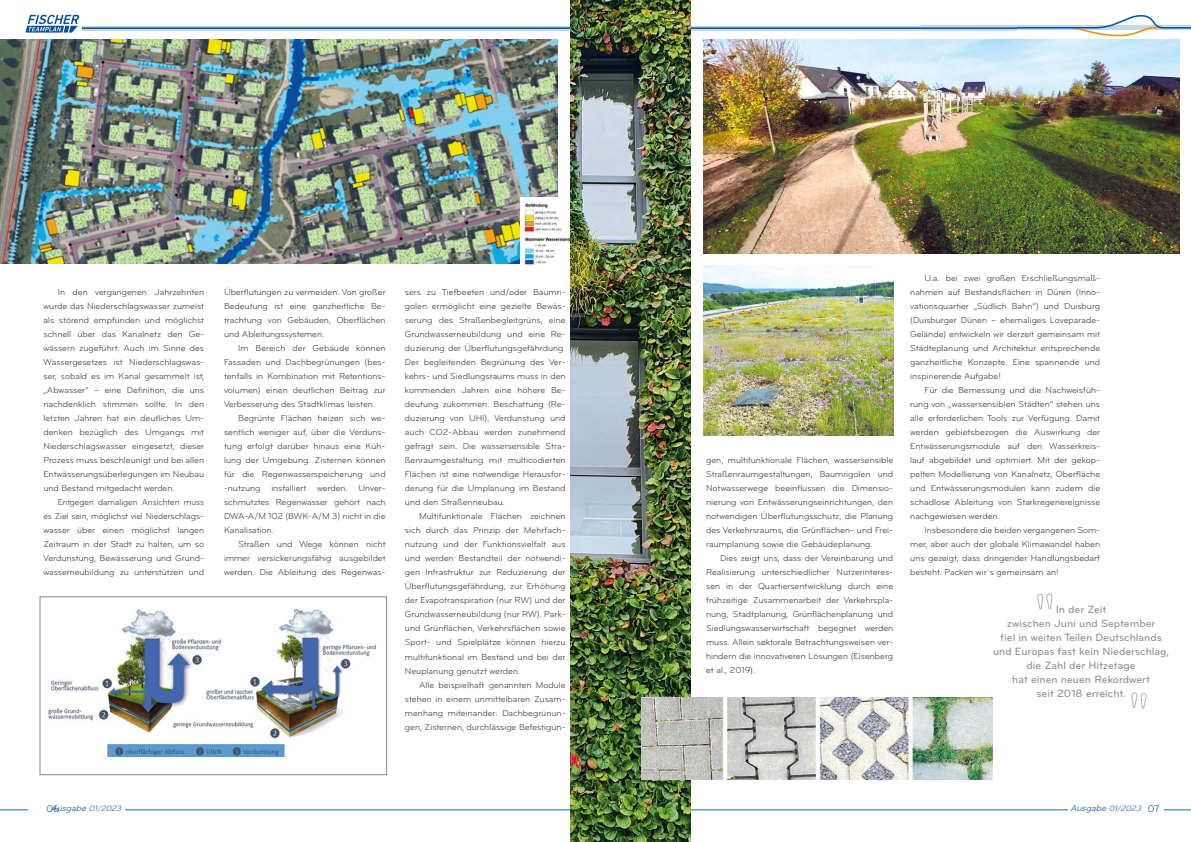
<style>
.page{position:relative;width:1191px;height:842px;background:#fff}
.page>*{position:absolute;margin:0;border:0;box-sizing:border-box;transform-origin:0 0}
.t1{font:500 11px/14px "Bryant";color:#949494;text-align:center}
.t2{font:10px "Bryant";color:#004e9e}
.t3{font:9px/14px "Bryant";color:#3b3b3a;text-align:justify}
.t4{font:9px/14px "Bryant";color:#3b3b3a;text-align:justify;scale:.95 1}
.t5{font:italic 9px "Bryant";color:#004e9e}
.t6{font:italic 8px "Bryant";color:#004e9e}
.t7{font:500 8px "Bryant";color:#006fb9}
.s1{font-size:8px}
</style>
<div class="page">
<hr style="left:0;top:809px;width:604px;height:1px;background:#006fb9">
<hr style="left:604px;top:809px;width:587px;height:1px;background:#006fb9">
<div style="left:28px;top:800px;width:96px;height:23px;background:#fff"></div>
<div style="left:1068px;top:800px;width:95px;height:23px;background:#fff"></div>
<svg style="left:25px;top:13px;width:1166px;height:30px"></svg>
<img style="left:0;top:39px;width:557px;height:225px">
<img style="left:48px;top:610px;width:328px;height:146px">
<div style="left:40px;top:596px;width:347px;height:179px;border:1px solid #878786"></div>
<div style="left:520px;top:197px;width:61px;height:74px;background:#fff"></div>
<img style="left:524px;top:203px;width:46px;height:62px">
<img style="left:570px;top:0;width:120px;height:842px">
<img style="left:703px;top:39px;width:476px;height:214px">
<img style="left:703px;top:266px;width:190px;height:169px">
<img style="left:641px;top:697px;width:351px;height:83px">
<p class="t3" style="left:43px;top:285px;width:162px;text-indent:14px">In den vergangenen Jahrzehnten wurde das Niederschlagswasser zumeist als störend empfunden und möglichst schnell über das Kanalnetz den Ge&shy;wässern zugeführt. Auch im Sinne des Wassergesetzes ist Niederschlagswas&shy;ser, sobald es im Kanal gesammelt ist, „Abwasser“ – eine Definition, die uns nachdenklich stimmen sollte. In den letzten Jahren hat ein deutliches Um&shy;denken bezüglich des Umgangs mit Niederschlagswasser eingesetzt, dieser Prozess muss beschleunigt und bei allen Entwässerungsüberlegungen im Neubau und Bestand mitgedacht werden.</p>
<p class="t4" style="left:43px;top:495px;width:171px;text-indent:14px">Entgegen damaligen Ansichten muss es Ziel sein, möglichst viel Niederschlags&shy;wasser über einen möglichst langen Zeitraum in der Stadt zu halten, um so Verdunstung, Bewässerung und Grund&shy;wasserneubildung zu unterstützen und</p>
<p class="t3" style="left:224px;top:285px;width:163px">Überflutungen zu vermeiden. Von großer Bedeutung ist eine ganzheitliche Be&shy;trachtung von Gebäuden, Oberflächen und Ableitungssystemen.</p>
<p class="t3" style="left:224px;top:341px;width:163px;text-indent:14px">Im Bereich der Gebäude können Fassaden und Dachbegrünungen (bes&shy;tenfalls in Kombination mit Retentions&shy;volumen) einen deutlichen Beitrag zur Verbesserung des Stadtklimas leisten.</p>
<p class="t3" style="left:224px;top:411px;width:163px;text-indent:14px">Begrünte Flächen heizen sich we&shy;sentlich weniger auf, über die Verduns&shy;tung erfolgt darüber hinaus eine Küh&shy;lung der Umgebung. Zisternen können für die Regenwasserspeicherung und -nutzung installiert werden. Unver&shy;schmutztes Regenwasser gehört nach DWA-A/M 102 (BWK-A/M 3) nicht in die Kanalisation.</p>
<p class="t3" style="left:224px;top:537px;width:163px;text-indent:14px">Straßen und Wege können nicht immer versickerungsfähig ausgebildet werden. Die Ableitung des Regenwas-</p>
<p class="t3" style="left:405px;top:285px;width:162px">sers zu Tiefbeeten und/oder Baumri&shy;golen ermöglicht eine gezielte Bewäs&shy;serung des Straßenbegleitgrüns, eine Grundwasserneubildung und eine Re&shy;duzierung der Überflutungsgefährdung.<br>Der begleitenden Begrünung des Ver&shy;kehrs- und Siedlungsraums muss in den kommenden Jahren eine höhere Be&shy;deutung zukommen. Beschattung (Re&shy;duzierung von UHI), Verdunstung und auch CO2-Abbau werden zunehmend gefragt sein. Die wassersensible Stra&shy;ßenraumgestaltung mit multicodierten Flächen ist eine notwendige Herausfor&shy;derung für die Umplanung im Bestand und den Straßenneubau.</p>
<p class="t3" style="left:405px;top:509px;width:162px;text-indent:14px">Multifunktionale Flächen zeichnen sich durch das Prinzip der Mehrfach&shy;nutzung und der Funktionsvielfalt aus und werden Bestandteil der notwendi&shy;gen Infrastruktur zur Reduzierung der Überflutungsgefährdung, zur Erhöhung der Evapotranspiration (nur RW) und der Grundwasserneubildung (nur RW). Park&shy;und Grünflächen, Verkehrsflächen sowie Sport- und Spielplätze können hierzu multifunktional im Bestand und bei der Neuplanung genutzt werden.</p>
<p class="t3" style="left:405px;top:678px;width:162px;text-indent:14px">Alle beispielhaft genannten Module stehen in einem unmittelbaren Zusam&shy;menhang miteinander: Dachbegrünun&shy;gen, Zisternen, durchlässige Befestigun-</p>
<p class="t3" style="left:706px;top:453px;width:189px">gen, multifunktionale Flächen, wassersensible Straßenraumgestaltungen, Baumrigolen und Notwasserwege beeinflussen die Dimensio&shy;nierung von Entwässerungseinrichtungen, den notwendigen Überflutungsschutz, die Planung des Verkehrsraums, die Grünflächen- und Frei&shy;raumplanung sowie die Gebäudeplanung.</p>
<p class="t3" style="left:706px;top:551px;width:189px;text-indent:14px">Dies zeigt uns, dass der Vereinbarung und Realisierung unterschiedlicher Nutzerinteres&shy;sen in der Quartiersentwicklung durch eine frühzeitige Zusammenarbeit der Verkehrspla&shy;nung, Stadtplanung, Grünflächenplanung und Siedlungswasserwirtschaft begegnet werden muss. Allein sektorale Betrachtungsweisen ver&shy;hindern die innovativeren Lösungen (Eisenberg et al., 2019).</p>
<p class="t3" style="left:910px;top:271px;width:191px;text-indent:14px">U.a. bei zwei großen Erschließungsmaß&shy;nahmen auf Bestandsflächen in Düren (Inno&shy;vationsquartier „Südlich Bahn“) und Duisburg (Duisburger Dünen – ehemaliges Loveparade-Gelände) entwickeln wir derzeit gemeinsam mit Städteplanung und Architektur entsprechende ganzheitliche Konzepte. Eine spannende und inspirierende Aufgabe!</p>
<p class="t3" style="left:910px;top:383px;width:191px;text-indent:14px">Für die Bemessung und die Nachweisfüh&shy;rung von „wassersensiblen Städten“ stehen uns alle erforderlichen Tools zur Verfügung. Damit werden gebietsbezogen die Auswirkung der Entwässerungsmodule auf den Wasserkreis&shy;lauf abgebildet und optimiert. Mit der gekop&shy;pelten Modellierung von Kanalnetz, Oberfläche und Entwässerungsmodulen kann zudem die schadlose Ableitung von Starkregenereignisse nachgewiesen werden.</p>
<p class="t3" style="left:910px;top:523px;width:191px;text-indent:14px">Insbesondere die beiden vergangenen Som&shy;mer, aber auch der globale Klimawandel haben uns gezeigt, dass dringender Handlungsbedarf besteht. Packen wir´s gemeinsam an!</p>
<p class="t1" style="left:993px;top:602px;width:178px">In der Zeit<br>zwischen Juni und September<br>fiel in weiten Teilen Deutschlands und Europas fast kein Niederschlag, die Zahl der Hitzetage<br>hat einen neuen Rekordwert<br>seit 2018 erreicht.</p>
<p class="t2" style="left:46px;top:802px;width:15px">06</p>
<p class="t5" style="left:1070px;top:803px;width:75px">Ausgabe<span class="s1">01/2023</span></p>
<p class="t2" style="left:1147px;top:803px;width:13px">07</p>
<p class="t5" style="left:50px;top:803px;width:40px">Ausgabe</p>
<p class="t7" style="left:57px;top:804px;width:18px">- 2 -</p>
<p class="t6" style="left:89px;top:804px;width:36px">01/2023</p>
</div>
